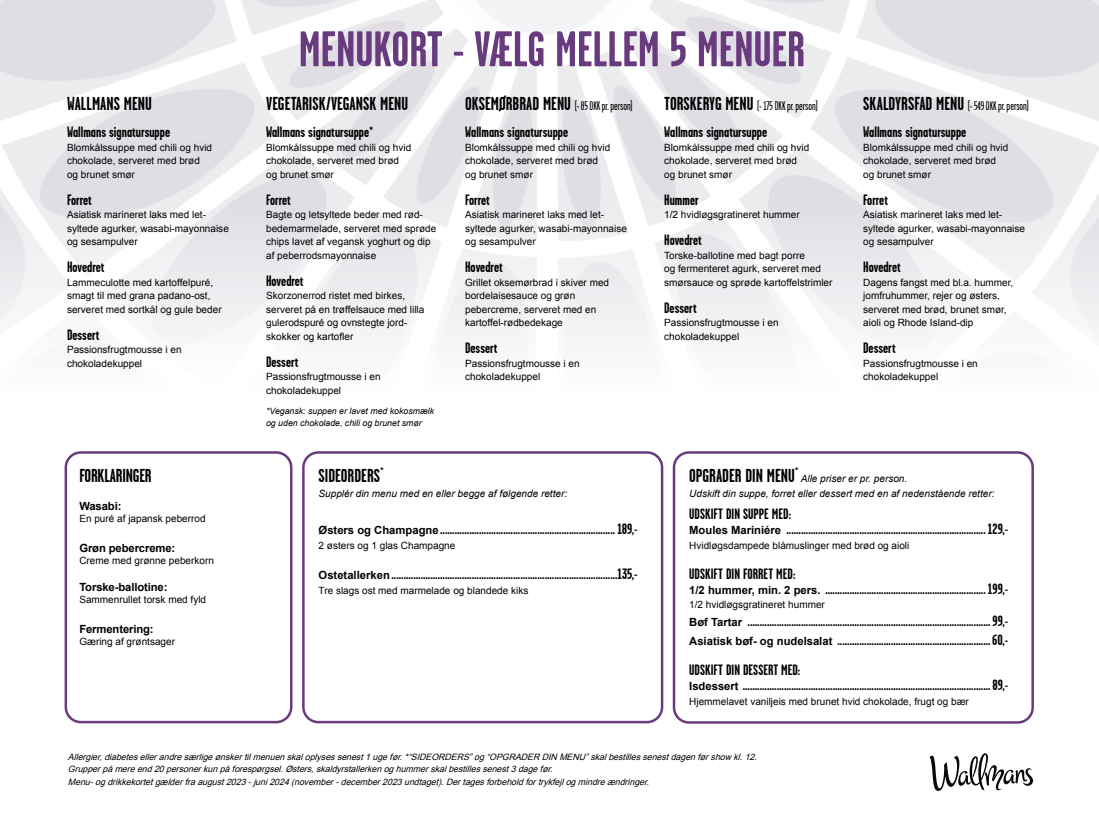
<style>
.page{position:relative;width:1099px;height:815px;background:#fff}
.page>*{position:absolute;margin:0;border:0;box-sizing:border-box;transform-origin:0 0}
.vine{font:700 50px "Garage Gothic";color:#683b7e}
.overskrift{font:700 18.75px "Garage Gothic";color:#000}
.menu{font:700 18.75px "Garage Gothic";color:#000}
.menu-2{font:700 15px "Garage Gothic";color:#000}
.overskrift-2{font:700 15px "Garage Gothic";color:#000}
.tekst{font:700 15px "Garage Gothic";letter-spacing:-.005em;color:#000}
.tekst-2{font:12.5px "Garage Gothic";color:#000}
.menu-3{font:12.5px "Garage Gothic";color:#000}
.overskrift-3{font:700 11.25px "Arial";letter-spacing:-.01em;color:#000}
.tekst-3{font:10px/13.5px "Arial";color:#000}
.menu-4{font:10px/13.5px "Arial";color:#000}
.overskrift-4{font:10px/13.5px "Arial";color:#000}
.tekst-4{font:italic 10px "Arial";color:#000}
.overskrift-5{font:italic 10px "Arial";color:#000}
.overskrift-6{font:italic 8.75px "Arial";color:#000}
.overskrift-7{font:italic 8.75px/12.2px "Arial";color:#000}
.s1{font-weight:400}
.s2{font-weight:700;font-size:18.75px}
.s3{font-family:"Arial";font-size:11.25px}
</style>
<div class="page">
<div style="left:65px;top:451px;width:227px;height:272px;border:2px solid #683b7e;border-radius:15px"></div>
<div style="left:302px;top:451px;width:361px;height:272px;border:2px solid #683b7e;border-radius:15px"></div>
<div style="left:672px;top:451px;width:361px;height:273px;border:2px solid #683b7e;border-radius:15px"></div>
<svg style="left:929px;top:753px;width:104px;height:38px"></svg>
<p class="overskrift" style="left:67px;top:92px;width:86px">WALLMANS MENU</p>
<p class="overskrift-2" style="left:67px;top:123px;width:105px">Wallmans signatursuppe</p>
<p class="overskrift-4" style="left:67px;top:141px;width:147px">Blomkålssuppe med chili og hvid chokolade, serveret med brød</p>
<p class="overskrift-4" style="left:67px;top:168px;width:69px">og brunet smør</p>
<p class="overskrift-2" style="left:67px;top:190px;width:26px">Forret</p>
<p class="overskrift-4" style="left:67px;top:208px;width:163px">Asiatisk marineret laks med let&shy;syltede agurker, wasabi-mayonnaise og sesampulver</p>
<p class="menu-2" style="left:67px;top:258px;width:39px">Hovedret</p>
<p class="menu-4" style="left:67px;top:276px;width:147px">Lammeculotte med kartoffelpuré, smagt til med grana padano-ost,</p>
<p class="menu-4" style="left:67px;top:303px;width:156px">serveret med sortkål og gule beder</p>
<p class="menu-2" style="left:67px;top:325px;width:34px">Dessert</p>
<p class="menu-4" style="left:67px;top:343px;width:116px">Passionsfrugtmousse i en chokoladekuppel</p>
<p class="overskrift" style="left:79px;top:464px;width:74px">FORKLARINGER</p>
<p class="overskrift-3" style="left:79px;top:499px;width:44px">Wasabi:</p>
<p class="overskrift-4" style="left:79px;top:512px;width:128px">En puré af japansk peberrod</p>
<p class="overskrift-3" style="left:79px;top:541px;width:97px">Grøn pebercreme:</p>
<p class="overskrift-4" style="left:79px;top:554px;width:136px">Creme med grønne peberkorn</p>
<p class="overskrift-3" style="left:79px;top:580px;width:90px">Torske-ballotine:</p>
<p class="overskrift-4" style="left:79px;top:593px;width:128px">Sammenrullet torsk med fyld</p>
<p class="overskrift-3" style="left:79px;top:622px;width:76px">Fermentering:</p>
<p class="overskrift-4" style="left:79px;top:635px;width:97px">Gæring af grøntsager</p>
<p class="vine" style="left:299px;top:18px;width:507px">MENUKORT - VÆLG MELLEM 5 MENUER</p>
<p class="menu" style="left:266px;top:92px;width:144px">VEGETARISK/VEGANSK MENU</p>
<p class="overskrift-2" style="left:266px;top:123px;width:109px">Wallmans signatursuppe<span class="s1">*</span></p>
<p class="overskrift-4" style="left:266px;top:141px;width:147px">Blomkålssuppe med chili og hvid chokolade, serveret med brød og brunet smør</p>
<p class="overskrift-2" style="left:266px;top:190px;width:26px">Forret</p>
<p class="overskrift-4" style="left:266px;top:208px;width:172px">Bagte og letsyltede beder med rød&shy;bedemarmelade, serveret med sprøde chips lavet af vegansk yoghurt og dip af peberrodsmayonnaise</p>
<p class="tekst" style="left:266px;top:271px;width:39px">Hovedret</p>
<p class="tekst-3" style="left:266px;top:289px;width:160px">Skorzonerrod ristet med birkes, serveret på en trøffelsauce med lilla gulerodspuré og ovnstegte jord&shy;skokker og kartofler</p>
<p class="menu-2" style="left:266px;top:352px;width:34px">Dessert</p>
<p class="menu-4" style="left:266px;top:370px;width:116px">Passionsfrugtmousse i en chokoladekuppel</p>
<p class="overskrift-7" style="left:266px;top:405px;width:169px">*Vegansk: suppen er lavet med kokosmælk og uden chokolade, chili og brunet smør</p>
<p class="menu-3" style="left:465px;top:100px;width:169px"><span class="s2">OKSEMØRBRAD MENU</span> (+ 85 DKK pr. person)</p>
<p class="overskrift-2" style="left:465px;top:123px;width:105px">Wallmans signatursuppe</p>
<p class="menu-4" style="left:465px;top:141px;width:147px">Blomkålssuppe med chili og hvid chokolade, serveret med brød og brunet smør</p>
<p class="menu-2" style="left:465px;top:190px;width:26px">Forret</p>
<p class="menu-4" style="left:465px;top:208px;width:163px">Asiatisk marineret laks med let&shy;syltede agurker, wasabi-mayonnaise og sesampulver</p>
<p class="tekst" style="left:465px;top:258px;width:39px">Hovedret</p>
<p class="tekst-3" style="left:465px;top:276px;width:145px">Grillet oksemørbrad i skiver med bordelaisesauce og grøn pebercreme, serveret med en kartoffel-rødbedekage</p>
<p class="tekst" style="left:465px;top:339px;width:34px">Dessert</p>
<p class="tekst-3" style="left:465px;top:357px;width:116px">Passionsfrugtmousse i en chokoladekuppel</p>
<p class="tekst-2" style="left:664px;top:100px;width:155px"><span class="s2">TORSKERYG MENU</span> (+ 175 DKK pr. person)</p>
<p class="overskrift-2" style="left:664px;top:123px;width:105px">Wallmans signatursuppe</p>
<p class="menu-4" style="left:664px;top:141px;width:147px">Blomkålssuppe med chili og hvid chokolade, serveret med brød og brunet smør</p>
<p class="menu-2" style="left:664px;top:190px;width:36px">Hummer</p>
<p class="menu-4" style="left:664px;top:208px;width:137px">1/2 hvidløgsgratineret hummer</p>
<p class="tekst" style="left:664px;top:231px;width:39px">Hovedret</p>
<p class="tekst-3" style="left:664px;top:249px;width:170px">Torske-ballotine med bagt porre<br>og fermenteret agurk, serveret med smørsauce og sprøde kartoffelstrimler</p>
<p class="tekst" style="left:664px;top:298px;width:34px">Dessert</p>
<p class="tekst-3" style="left:664px;top:316px;width:116px">Passionsfrugtmousse i en chokoladekuppel</p>
<p class="tekst-2" style="left:863px;top:100px;width:167px"><span class="s2">SKALDYRSFAD MENU</span> (+ 549 DKK pr. person)</p>
<p class="overskrift-2" style="left:863px;top:123px;width:105px">Wallmans signatursuppe</p>
<p class="menu-4" style="left:863px;top:141px;width:147px">Blomkålssuppe med chili og hvid chokolade, serveret med brød og brunet smør</p>
<p class="overskrift-2" style="left:863px;top:190px;width:26px">Forret</p>
<p class="overskrift-4" style="left:863px;top:208px;width:163px">Asiatisk marineret laks med let&shy;syltede agurker, wasabi-mayonnaise og sesampulver</p>
<p class="tekst" style="left:863px;top:258px;width:39px">Hovedret</p>
<p class="tekst-3" style="left:863px;top:276px;width:152px">Dagens fangst med bl.a. hummer, jomfruhummer, rejer og østers, serveret med brød, brunet smør, aioli og Rhode Island-dip</p>
<p class="tekst" style="left:863px;top:339px;width:34px">Dessert</p>
<p class="tekst-3" style="left:863px;top:357px;width:116px">Passionsfrugtmousse i en chokoladekuppel</p>
<p class="overskrift" style="left:318px;top:464px;width:67px">SIDEORDERS<sup>*</sup></p>
<p class="tekst-4" style="left:318px;top:487px;width:250px">Supplér din menu med en eller begge af følgende retter:</p>
<p class="menu-2" style="left:318px;top:520px;width:320px"><span class="s3">Østers og Champagne</span>........................................................................189,-</p>
<p class="tekst-3" style="left:318px;top:539px;width:138px">2 østers og 1 glas Champagne</p>
<p class="menu-2" style="left:318px;top:565px;width:320px"><span class="s3">Ostetallerken</span>.............................................................................................135,-</p>
<p class="tekst-3" style="left:318px;top:584px;width:211px">Tre slags ost med marmelade og blandede kiks</p>
<p class="overskrift" style="left:689px;top:464px;width:111px">OPGRADER DIN MENU<sup>*</sup></p>
<p class="overskrift-5" style="left:800px;top:472px;width:108px">Alle priser er pr. person.</p>
<p class="tekst-4" style="left:689px;top:487px;width:307px">Udskift din suppe, forret eller dessert med en af nedenstående retter:</p>
<p class="menu-2" style="left:689px;top:505px;width:103px">UDSKIFT DIN SUPPE MED:</p>
<p class="menu-2" style="left:689px;top:520px;width:320px"><span class="s3">Moules Mariniére</span> ..................................................................................129,-</p>
<p class="tekst-3" style="left:689px;top:539px;width:222px">Hvidløgsdampede blåmuslinger med brød og aioli</p>
<p class="menu-2" style="left:689px;top:565px;width:108px">UDSKIFT DIN FORRET MED:</p>
<p class="menu-2" style="left:689px;top:580px;width:320px"><span class="s3">1/2 hummer, min. 2 pers.</span> ..................................................................199,-</p>
<p class="menu-4" style="left:689px;top:597px;width:137px">1/2 hvidløgsgratineret hummer</p>
<p class="menu-2" style="left:689px;top:612px;width:320px"><span class="s3">Bøf Tartar</span> ....................................................................................................99,-</p>
<p class="menu-2" style="left:689px;top:631px;width:320px"><span class="s3">Asiatisk bøf- og nudelsalat</span> ...............................................................60,-</p>
<p class="menu-2" style="left:689px;top:661px;width:113px">UDSKIFT DIN DESSERT MED:</p>
<p class="menu-2" style="left:689px;top:676px;width:320px"><span class="s3">Isdessert</span> ......................................................................................................89,-</p>
<p class="tekst-3" style="left:689px;top:695px;width:281px">Hjemmelavet vaniljeis med brunet hvid chokolade, frugt og bær</p>
<p class="overskrift-6" style="left:68px;top:751px;width:693px">Allergier,diabetesellerandresærligeønskertilmenuenskaloplysessenest1ugefør.*“SIDEORDERS”og“OPGRADER DIN MENU”skalbestillessenestdagenførshow kl.12.</p>
<p class="overskrift-6" style="left:68px;top:763px;width:489px">Grupperpåmereend20personerkunpåforespørgsel.Østers,skaldyrstallerkenoghummerskalbestillessenest3dagefør.</p>
<p class="overskrift-6" style="left:68px;top:776px;width:585px">Menu-ogdrikkekortetgælderfraaugust2023-juni2024(november-december2023undtaget).Dertagesforbeholdfortrykfejlogmindreændringer.</p>
</div>
